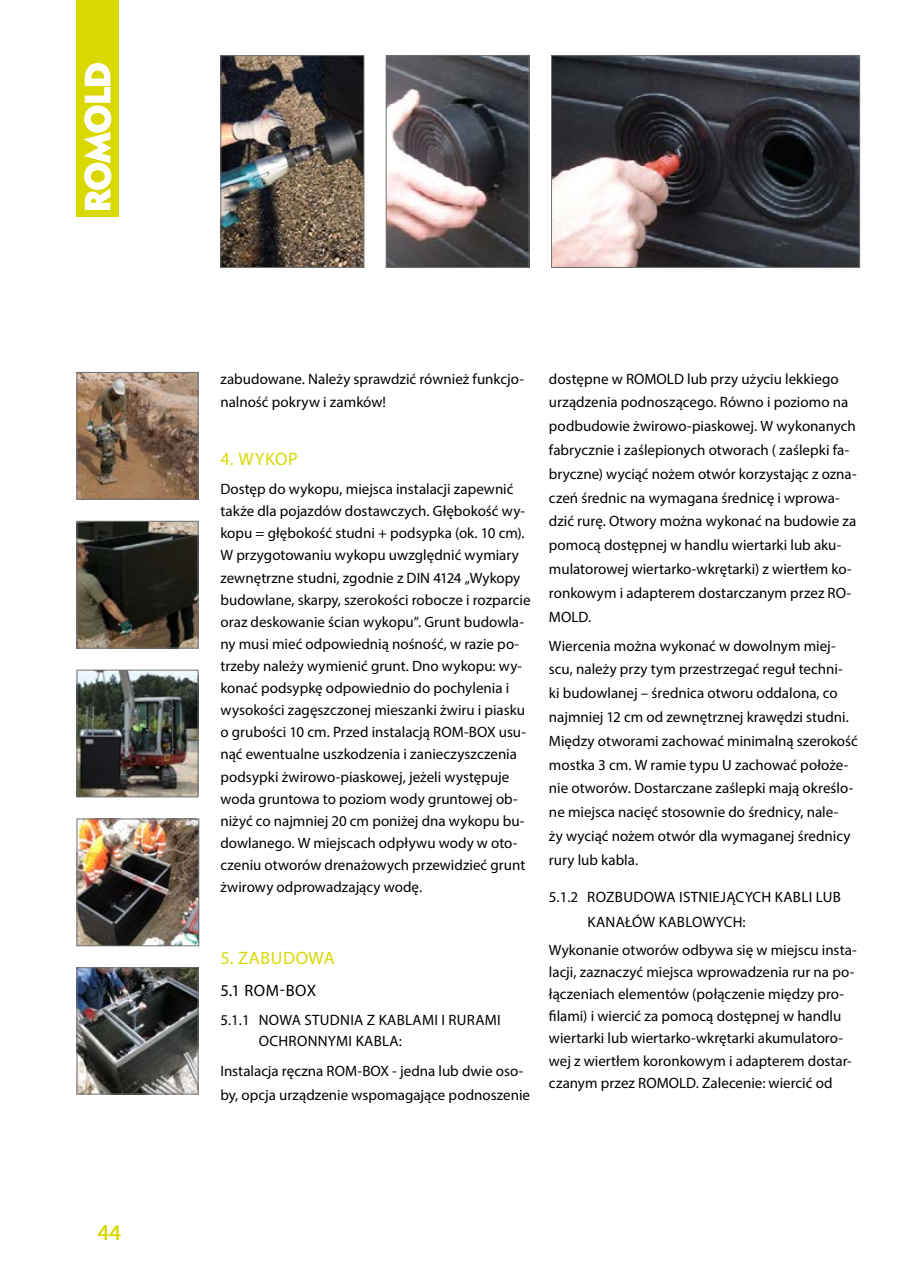
<style>
.page{position:relative;width:915px;height:1263px;background:#fff}
.page>*{position:absolute;margin:0;border:0;box-sizing:border-box;transform-origin:0 0}
.t1{font:22.5px "Myriad Pro";color:#d9d800}
.t2{font:18px "Myriad Pro";letter-spacing:.03em;color:#d9d800}
.t3{font:16.5px "Myriad Pro";letter-spacing:.035em;color:#000}
.t4{font:15px/22px "Myriad Pro";color:#000}
.t5{font:15px/21.6px "Myriad Pro";letter-spacing:.02em;color:#000}
</style>
<div class="page">
<img style="left:553px;top:57px;width:304px;height:209px">
<div style="left:551px;top:55px;width:308px;height:213px;border:1px solid #707172"></div>
<img style="left:387px;top:57px;width:140px;height:209px">
<div style="left:385px;top:55px;width:144px;height:213px;border:1px solid #707172"></div>
<img style="left:222px;top:57px;width:140px;height:209px">
<div style="left:220px;top:55px;width:144px;height:213px;border:1px solid #707172"></div>
<img style="left:79px;top:374px;width:117px;height:124px">
<div style="left:77px;top:372px;width:121px;height:128px;border:1px solid #707172"></div>
<img style="left:79px;top:821px;width:118px;height:123px">
<div style="left:77px;top:819px;width:122px;height:127px;border:1px solid #707172"></div>
<img style="left:79px;top:523px;width:117px;height:123px">
<div style="left:77px;top:521px;width:121px;height:127px;border:1px solid #707172"></div>
<img style="left:79px;top:672px;width:117px;height:123px">
<div style="left:77px;top:670px;width:121px;height:127px;border:1px solid #707172"></div>
<img style="left:79px;top:969px;width:117px;height:123px">
<div style="left:77px;top:967px;width:121px;height:127px;border:1px solid #707172"></div>
<div style="left:77px;top:0;width:42px;height:217px;background:#d9d800"></div>
<svg style="left:84px;top:63px;width:27px;height:147px"></svg>
<h1 class="t1" style="left:98px;top:1218px;width:25px">44</h1>
<p class="t4" style="left:220px;top:366px;width:305px;line-height:23.9px">zabudowane. Należy sprawdzić również funkcjo&shy;nalność pokryw i zamków!</p>
<p class="t2" style="left:220px;top:448px;width:79px">4. WYKOP</p>
<p class="t4" style="left:220px;top:478px;width:311px">Dostęp do wykopu, miejsca instalacji zapewnić także dla pojazdów dostawczych. Głębokość wy&shy;kopu = głębokość studni + podsypka (ok. 10 cm).<br>W przygotowaniu wykopu uwzględnić wymiary zewnętrzne studni, zgodnie z DIN 4124 „Wykopy budowlane, skarpy, szerokości robocze i rozparcie oraz deskowanie ścian wykopu”. Grunt budowla&shy;ny musi mieć odpowiednią nośność, w razie po&shy;trzeby należy wymienić grunt. Dno wykopu: wy&shy;konać podsypkę odpowiednio do pochylenia i wysokości zagęszczonej mieszanki żwiru i piasku o grubości 10 cm. Przed instalacją ROM-BOX usu&shy;nąć ewentualne uszkodzenia i zanieczyszczenia podsypki żwirowo-piaskowej, jeżeli występuje woda gruntowa to poziom wody gruntowej ob&shy;niżyć co najmniej 20 cm poniżej dna wykopu bu&shy;dowlanego. W miejscach odpływu wody w oto&shy;czeniu otworów drenażowych przewidzieć grunt żwirowy odprowadzający wodę.</p>
<p class="t2" style="left:220px;top:946px;width:116px">5. ZABUDOWA</p>
<p class="t3" style="left:220px;top:980px;width:97px">5.1 ROM-BOX</p>
<p class="t5" style="left:259px;top:1008px;width:243px;text-indent:-38px">5.1.1 NOWA STUDNIA Z KABLAMI I RURAMI<br>OCHRONNYMI KABLA:</p>
<p class="t4" style="left:220px;top:1059px;width:311px;line-height:23.9px">Instalacja ręczna ROM-BOX - jedna lub dwie oso&shy;by, opcja urządzenie wspomagające podnoszenie</p>
<p class="t4" style="left:548px;top:366px;width:309px;line-height:23.9px">dostępne w ROMOLD lub przy użyciu lekkiego urządzenia podnoszącego. Równo i poziomo na podbudowie żwirowo-piaskowej. W wykonanych fabrycznie i zaślepionych otworach ( zaślepki fa&shy;bryczne) wyciąć nożem otwór korzystając z ozna&shy;czeń średnic na wymagana średnicę i wprowa&shy;dzić rurę. Otwory można wykonać na budowie za pomocą dostępnej w handlu wiertarki lub aku&shy;mulatorowej wiertarko-wkrętarki) z wiertłem ko&shy;ronkowym i adapterem dostarczanym przez RO-MOLD.</p>
<p class="t4" style="left:548px;top:633px;width:310px;line-height:23.9px">Wiercenia można wykonać w dowolnym miej&shy;scu, należy przy tym przestrzegać reguł techni-<br>ki budowlanej – średnica otworu oddalona, co najmniej 12 cm od zewnętrznej krawędzi studni.<br>Między otworami zachować minimalną szerokość mostka 3 cm. W ramie typu U zachować położe&shy;nie otworów. Dostarczane zaślepki mają określo&shy;ne miejsca nacięć stosownie do średnicy, nale-<br>ży wyciąć nożem otwór dla wymaganej średnicy rury lub kabla.</p>
<p class="t5" style="left:587px;top:884px;width:255px;line-height:25.5px;text-indent:-38px">5.1.2 ROZBUDOWA ISTNIEJĄCYCH KABLI LUB<br>KANAŁÓW KABLOWYCH:</p>
<p class="t4" style="left:548px;top:939px;width:309px">Wykonanie otworów odbywa się w miejscu insta&shy;lacji, zaznaczyć miejsca wprowadzenia rur na po&shy;łączeniach elementów (połączenie między pro&shy;filami) i wiercić za pomocą dostępnej w handlu wiertarki lub wiertarko-wkrętarki akumulatoro&shy;wej z wiertłem koronkowym i adapterem dostar&shy;czanym przez ROMOLD. Zalecenie: wiercić od</p>
</div>
